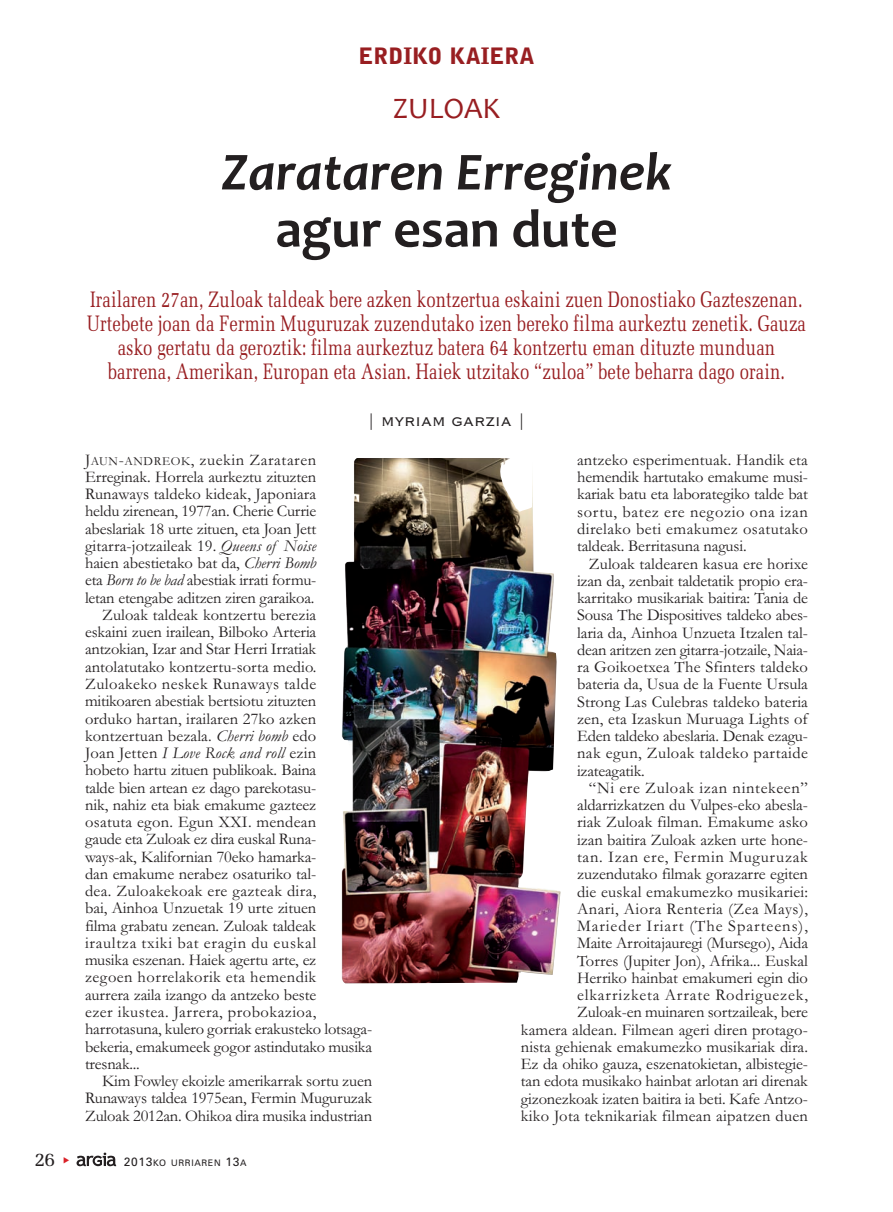
<style>
.page{position:relative;width:893px;height:1212px;background:#fff}
.page>*{position:absolute;margin:0;border:0;box-sizing:border-box;transform-origin:0 0}
.t1{font:italic 700 54px "Candara";color:#231f20}
.t2{font:700 54px "Candara";color:#231f20}
.t3{font:30px "Candara";color:#981e21}
.t4{font:22.5px/24px "Memoir Condensed";color:#981e21;text-align:center}
.t5{font:900 22.5px "Bell Gothic Std";color:#981e21}
.t6{font:19.5px "Memoir";color:#231f20}
.t7{font:16.5px/17.2px "Garamond";letter-spacing:-.005em;color:#231f20;text-align:justify}
.t8{font:16.5px "Garamond";letter-spacing:.03em;color:#231f20}
.t9{font:italic 16.5px "Garamond";letter-spacing:.015em;color:#231f20}
.t10{font:16.5px "Garamond";letter-spacing:.02em;color:#231f20}
.t11{font:16.5px "Garamond";letter-spacing:.045em;color:#231f20}
.t12{font:16.5px "Garamond";letter-spacing:.025em;color:#231f20}
.t13{font:16.5px "Garamond";letter-spacing:.035em;color:#231f20}
.t14{font:16.5px "Garamond";letter-spacing:.015em;color:#231f20}
.t15{font:16.5px "Copperplate Gothic BT";color:#231f20}
.t16{font:9px "Zurich BT";letter-spacing:.075em;color:#231f20}
.s1{font-size:12.3px}
.s2{font-style:italic}
.s3{font-style:normal}
.s4{font-size:12px}
</style>
<div class="page">
<svg style="left:77px;top:1152px;width:39px;height:14px"></svg>
<img style="left:341px;top:458px;width:220px;height:525px">
<h3 class="t5" style="left:358px;top:47px;width:177px">ERDIKO KAIERA</h3>
<h2 class="t3" style="left:393px;top:90px;width:109px">ZULOAK</h2>
<h1 class="t1" style="left:221px;top:139px;width:452px">Zarataren Erreginek</h1>
<h1 class="t2" style="left:275px;top:209px;width:344px">agur esan dute</h1>
<p class="t4" style="left:87px;top:288px;width:721px">Irailaren 27an, Zuloak taldeak bere azken kontzertua eskaini zuen Donostiako Gazteszenan.<br>Urtebete joan da Fermin Muguruzak zuzendutako izen bereko filma aurkeztu zenetik. Gauza asko gertatu da geroztik: filma aurkeztuz batera 64 kontzertu eman dituzte munduan barrena, Amerikan, Europan eta Asian. Haiek utzitako “zuloa” bete beharra dago orain.</p>
<p class="t15" style="left:367px;top:411px;width:160px">| MYRIAM GARZIA |</p>
<p class="t13" style="left:85px;top:454px;width:233px">J<span class="s1">AUN</span>-<span class="s1">ANDREOK</span>, zuekin Zarataren</p>
<p class="t7" style="left:85px;top:470px;width:233px">Erreginak. Horrela aurkeztu zituzten</p>
<p class="t7" style="left:85px;top:487px;width:233px">Runaways taldeko kideak, Japoniara</p>
<p class="t7" style="left:85px;top:504px;width:233px">heldu zirenean, 1977an. Cherie Currie</p>
<p class="t7" style="left:85px;top:522px;width:233px">abeslariak 18 urte zituen, eta Joan Jett</p>
<p class="t7" style="left:85px;top:539px;width:233px">gitarra-jotzaileak 19. <span class="s2">Queens of Noise</span></p>
<p class="t7" style="left:85px;top:556px;width:233px">haien abestietako bat da, <span class="s2">Cherri Bomb</span></p>
<p class="t7" style="left:85px;top:573px;width:233px">eta <span class="s2">Born to be bad</span> abestiak irrati formu-</p>
<p class="t7" style="left:85px;top:591px;width:231px">letan etengabe aditzen ziren garaikoa.</p>
<p class="t7" style="left:102px;top:608px;width:216px">Zuloak taldeak kontzertu berezia</p>
<p class="t7" style="left:85px;top:625px;width:233px">eskaini zuen irailean, Bilboko Arteria</p>
<p class="t7" style="left:85px;top:642px;width:233px">antzokian, Izar and Star Herri Irratiak</p>
<p class="t7" style="left:85px;top:660px;width:233px">antolatutako kontzertu-sorta medio.</p>
<p class="t8" style="left:85px;top:678px;width:233px">Zuloakeko neskek Runaways talde</p>
<p class="t7" style="left:85px;top:694px;width:233px">mitikoaren abestiak bertsiotu zituzten</p>
<p class="t7" style="left:85px;top:711px;width:233px">orduko hartan, irailaren 27ko azken</p>
<p class="t7" style="left:85px;top:729px;width:233px">kontzertuan bezala. <span class="s2">Cherri bomb</span> edo</p>
<p class="t9" style="left:85px;top:747px;width:233px"><span class="s3">Joan Jetten</span> I Love Rock and roll <span class="s3">ezin</span></p>
<p class="t7" style="left:85px;top:763px;width:233px">hobeto hartu zituen publikoak. Baina</p>
<p class="t7" style="left:85px;top:781px;width:233px">talde bien artean ez dago parekotasu-</p>
<p class="t7" style="left:85px;top:798px;width:233px">nik, nahiz eta biak emakume gazteez</p>
<p class="t14" style="left:85px;top:816px;width:233px">osatuta egon. Egun XXI. mendean</p>
<p class="t7" style="left:85px;top:832px;width:233px">gaude eta Zuloak ez dira euskal Runa-</p>
<p class="t7" style="left:85px;top:850px;width:233px">ways-ak, Kalifornian 70eko hamarka-</p>
<p class="t7" style="left:85px;top:867px;width:233px">dan emakume nerabez osaturiko tal-</p>
<p class="t10" style="left:85px;top:885px;width:233px">dea. Zuloakekoak ere gazteak dira,</p>
<p class="t7" style="left:85px;top:901px;width:233px">bai, Ainhoa Unzuetak 19 urte zituen</p>
<p class="t7" style="left:85px;top:919px;width:233px">filma grabatu zenean. Zuloak taldeak</p>
<p class="t11" style="left:85px;top:937px;width:233px">iraultza txiki bat eragin du euskal</p>
<p class="t7" style="left:85px;top:953px;width:233px">musika eszenan. Haiek agertu arte, ez</p>
<p class="t12" style="left:85px;top:971px;width:233px">zegoen horrelakorik eta hemendik</p>
<p class="t7" style="left:85px;top:988px;width:233px">aurrera zaila izango da antzeko beste</p>
<p class="t8" style="left:85px;top:1006px;width:233px">ezer ikustea. Jarrera, probokazioa,</p>
<p class="t7" style="left:85px;top:1022px;width:289px">harrotasuna, kulero gorriak erakusteko lotsaga-</p>
<p class="t7" style="left:85px;top:1039px;width:289px">bekeria, emakumeek gogor astindutako musika</p>
<p class="t7" style="left:85px;top:1057px;width:56px">tresnak...</p>
<p class="t7" style="left:102px;top:1074px;width:272px">Kim Fowley ekoizle amerikarrak sortu zuen</p>
<p class="t7" style="left:85px;top:1091px;width:289px">Runaways taldea 1975ean, Fermin Muguruzak</p>
<p class="t7" style="left:85px;top:1108px;width:289px">Zuloak 2012an. Ohikoa dira musika industrian</p>
<p class="t6" style="left:35px;top:1147px;width:22px">26</p>
<p class="t16" style="left:124px;top:1160px;width:124px"><span class="s4">2013</span>KO URRIAREN <span class="s4">13</span>A</p>
<p class="t7" style="left:577px;top:453px;width:232px">antzeko esperimentuak. Handik eta hemendik hartutako emakume musi&shy;kariak batu eta laborategiko talde bat sortu, batez ere negozio ona izan direlako beti emakumez osatutako taldeak. Berritasuna nagusi.</p>
<p class="t7" style="left:577px;top:557px;width:232px;text-indent:12px">Zuloak taldearen kasua ere horixe izan da, zenbait taldetatik propio era&shy;karritako musikariak baitira: Tania de Sousa The Dispositives taldeko abes&shy;laria da, Ainhoa Unzueta Itzalen tal&shy;dean aritzen zen gitarra-jotzaile, Naia&shy;ra Goikoetxea The Sfinters taldeko bateria da, Usua de la Fuente Ursula Strong Las Culebras taldeko bateria zen, eta Izaskun Muruaga Lights of Eden taldeko abeslaria. Denak ezagu&shy;nak egun, Zuloak taldeko partaide izateagatik.</p>
<p class="t7" style="left:521px;top:781px;width:289px;text-align:right">“Ni ere Zuloak izan nintekeen” aldarrizkatzen du Vulpes-eko abesla-<br>riak Zuloak filman. Emakume asko<br>izan baitira Zuloak azken urte hone-<br>tan. Izan ere, Fermin Muguruzak zuzendutako filmak gorazarre egiten<br>die euskal emakumezko musikariei:<br>Anari, Aiora Renteria (Zea Mays), Marieder Iriart (The Sparteens),<br>Maite Arroitajauregi (Mursego), Aida<br>Torres (Jupiter Jon), Afrika... Euskal<br>Herriko hainbat emakumeri egin dio elkarrizketa Arrate Rodriguezek, Zuloak-en muinaren sortzaileak, bere<br>kamera aldean. Filmean ageri diren protago&shy;nista gehienak emakumezko musikariak dira.<br>Ez da ohiko gauza, eszenatokietan, albistegie&shy;tan edota musikako hainbat arlotan ari direnak gizonezkoak izaten baitira ia beti. Kafe Antzo&shy;kiko Jota teknikariak filmean aipatzen duen</p>
</div>
